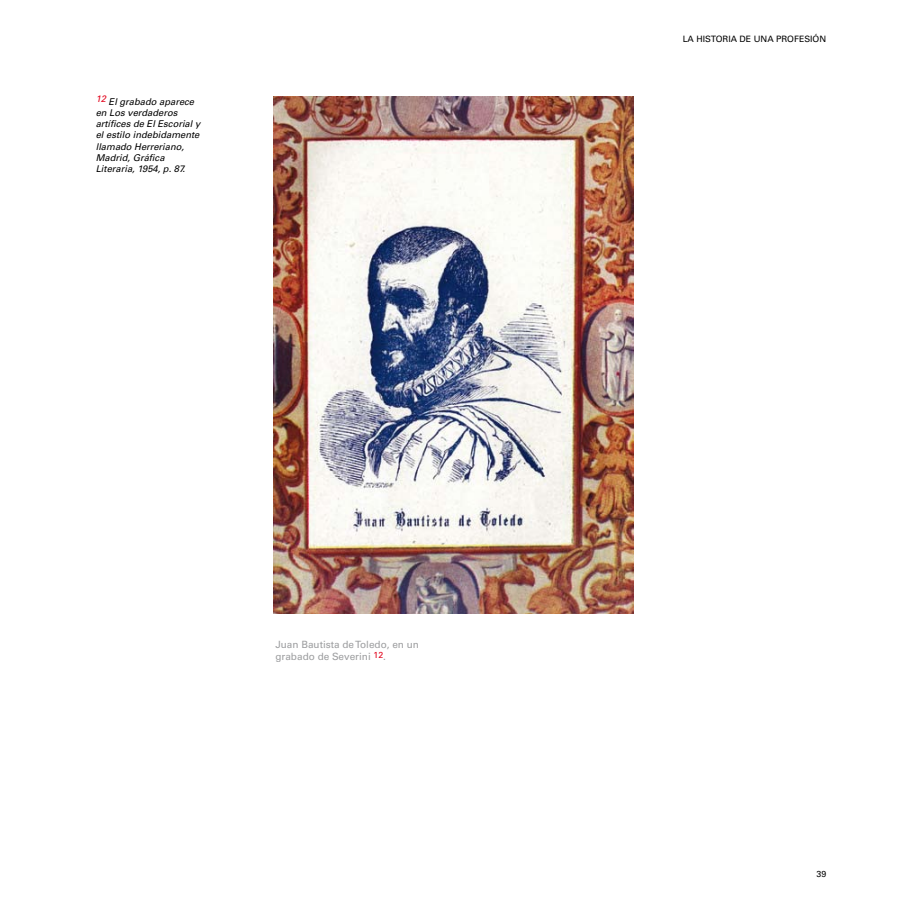
<style>
.page{position:relative;width:922px;height:922px;background:#fff}
.page>*{position:absolute;margin:0;border:0;box-sizing:border-box;transform-origin:0 0}
.t1{font:10px/11.9px "Univers LT Std";color:#9c9d9f}
.t2{font:italic 9.38px/11.2px "Univers LT Std";color:#000}
.t3{font:8.75px "Univers LT Std";color:#000}
</style>
<div class="page">
<img style="left:273px;top:96px;width:360px;height:517px">
<p class="t2" style="left:96px;top:96px;width:106px"><sup>12</sup> El grabado aparece en Los verdaderos artífices de El Escorial y el estilo indebidamente llamado Herreriano,<br>Madrid, Gráfica<br>Literaria, 1954, p. 87.</p>
<p class="t1" style="left:275px;top:638px;width:145px">Juan Bautista de Toledo, en un grabado de Severini <sup>12</sup>.</p>
<p class="t3" style="left:682px;top:33px;width:145px">LA HISTORIA DE UNA PROFESIÓN</p>
<p class="t3" style="left:816px;top:868px;width:11px">39</p>
</div>
